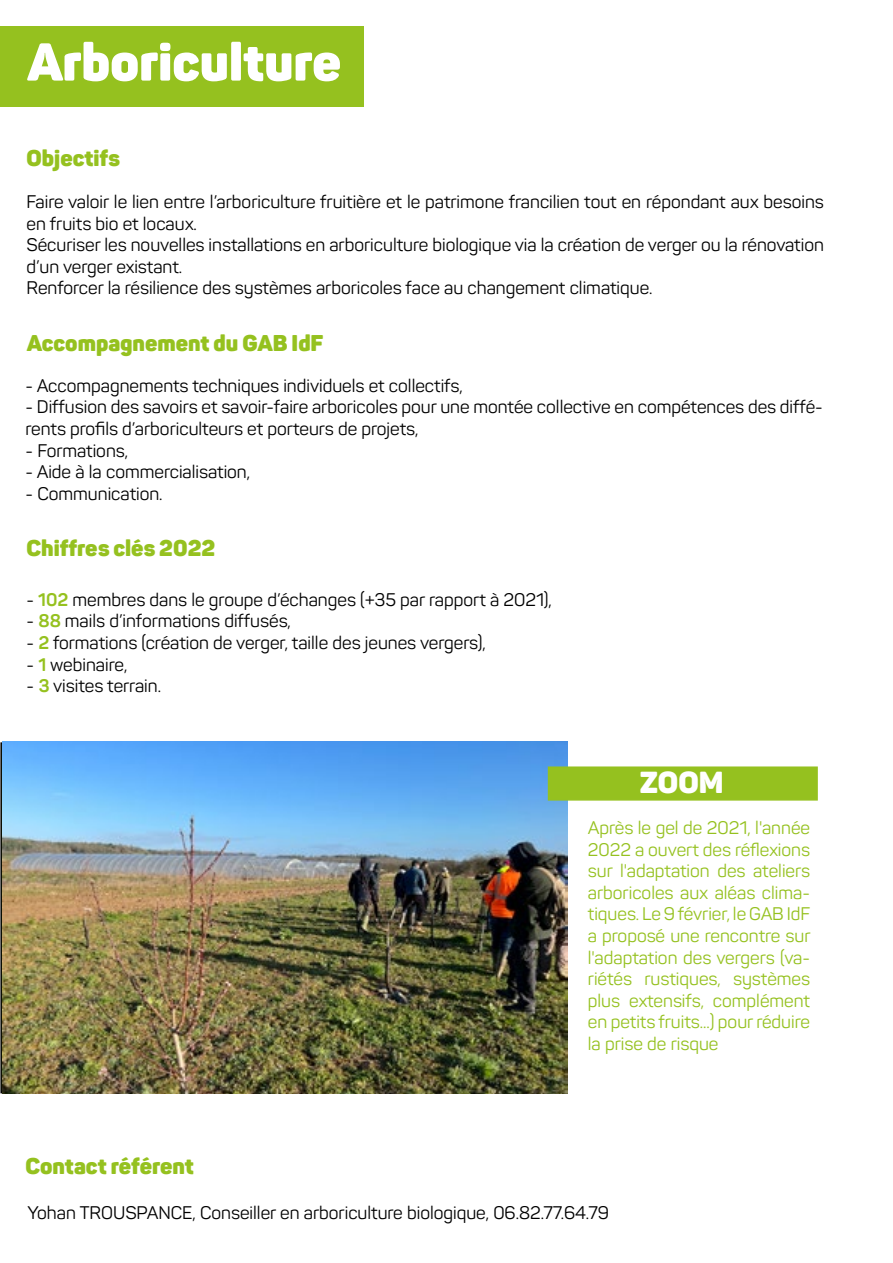
<style>
.page{position:relative;width:893px;height:1263px;background:#fff}
.page>*{position:absolute;margin:0;border:0;box-sizing:border-box;transform-origin:0 0}
.t1{font:900 52.5px "Panton";color:#fff}
.t2{font:900 30px "Panton";color:#fff}
.t3{font:900 22.5px "Panton";color:#95c11f}
.t4{font:18px/21.6px "Panton";color:#000}
.t5{font:18px/21.6px "Panton";color:#95c11f;text-align:justify}
.s1{font-weight:700;color:#95c11f}
</style>
<div class="page">
<div style="left:0;top:27px;width:364px;height:80px;background:#95c11f"></div>
<img style="left:2px;top:742px;width:565px;height:352px">
<div style="left:548px;top:766px;width:270px;height:35px;background:#95c11f;border:2px solid #95c11f"></div>
<h1 class="t1" style="left:26px;top:29px;width:316px">Arboriculture</h1>
<p class="t3" style="left:27px;top:144px;width:95px">Objectifs</p>
<p class="t4" style="left:27px;top:191px;width:799px">Faire valoir le lien entre l’arboriculture fruitière et le patrimone francilien tout en répondant aux besoins en fruits bio et locaux.<br>Sécuriser les nouvelles installations en arboriculture biologique via la création de verger ou la rénovation d’un verger existant.<br>Renforcer la résilience des systèmes arboricoles face au changement climatique.</p>
<p class="t3" style="left:27px;top:329px;width:298px">Accompagnement du GAB IdF</p>
<p class="t4" style="left:26px;top:375px;width:439px">- Accompagnements techniques individuels et collectifs,</p>
<p class="t4" style="left:26px;top:396px;width:799px">- Diffusion des savoirs et savoir-faire arboricoles pour une montée collective en compétences des diffé&shy;rents profils d’arboriculteurs et porteurs de projets,</p>
<p class="t4" style="left:26px;top:439px;width:104px">- Formations,</p>
<p class="t4" style="left:26px;top:461px;width:226px">- Aide à la commercialisation,</p>
<p class="t4" style="left:26px;top:483px;width:139px">- Communication.</p>
<p class="t3" style="left:27px;top:534px;width:190px">Chiffres clés 2022</p>
<p class="t4" style="left:27px;top:589px;width:527px">- <span class="s1">102</span> membres dans le groupe d’échanges (+35 par rapport à 2021),</p>
<p class="t4" style="left:27px;top:610px;width:266px">- <span class="s1">88</span> mails d’informations diffusés,</p>
<p class="t4" style="left:27px;top:632px;width:461px">- <span class="s1">2</span> formations (création de verger, taille des jeunes vergers),</p>
<p class="t4" style="left:27px;top:653px;width:102px">- <span class="s1">1</span> webinaire,</p>
<p class="t4" style="left:27px;top:675px;width:136px">- <span class="s1">3</span> visites terrain.</p>
<h2 class="t2" style="left:640px;top:764px;width:85px">ZOOM</h2>
<p class="t5" style="left:588px;top:817px;width:224px">Après le gel de 2021, l'année 2022 a ouvert des réflexions sur l'adaptation des ateliers arboricoles aux aléas clima&shy;tiques. Le 9 février, le GAB IdF a proposé une rencontre sur l'adaptation des vergers (va&shy;riétés rustiques, systèmes plus extensifs, complément en petits fruits...) pour réduire la prise de risque</p>
<p class="t3" style="left:26px;top:1151px;width:170px">Contact référent</p>
<p class="t4" style="left:28px;top:1202px;width:583px">Yohan TROUSPANCE, Conseiller en arboriculture biologique, 06.82.77.64.79</p>
</div>
